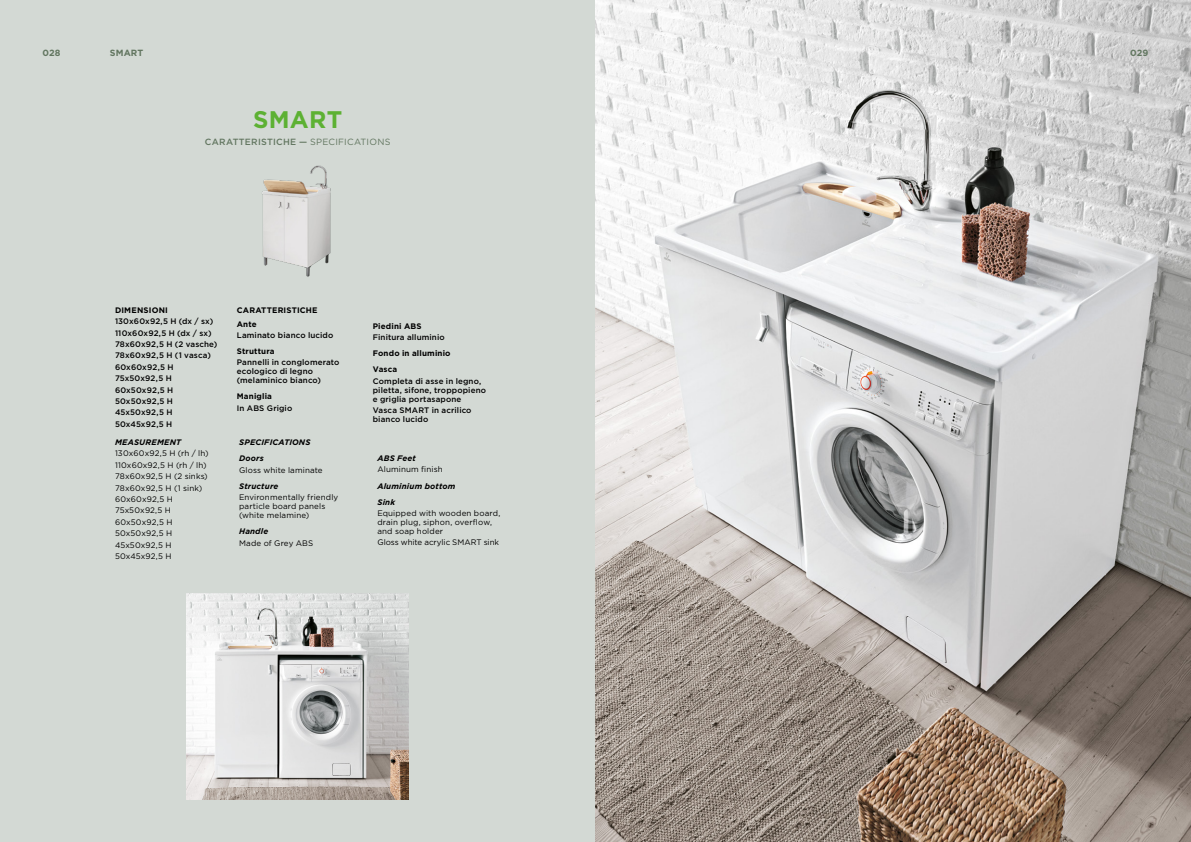
<style>
.page{position:relative;width:1191px;height:842px;background:#fff}
.page>*{position:absolute;margin:0;border:0;box-sizing:border-box;transform-origin:0 0}
.t1{font:700 24px "Gotham";letter-spacing:.01em;color:#5db133}
.t2{font:500 9px "Gotham";letter-spacing:.03em;color:#627660}
.t3{font:700 9px "Gotham";letter-spacing:.015em;color:#627660}
.t4{font:500 8px/11.4px "Gotham";letter-spacing:.015em;color:#000}
.t5{font:8px/11.4px "Gotham";letter-spacing:.015em;color:#000}
.t6{font:700 8px/13.6px "Gotham";letter-spacing:.02em;color:#000}
.t7{font:italic 700 8px/16px "Gotham";letter-spacing:.02em;color:#000}
.t8{font:8px "Gotham";letter-spacing:-.005em;color:#000}
.s1{font-weight:400}
</style>
<div class="page">
<div style="left:0;top:0;width:595px;height:842px;background:#d3d9d4"></div>
<img style="left:595px;top:0;width:596px;height:842px">
<img style="left:186px;top:594px;width:223px;height:205px">
<img style="left:262px;top:165px;width:69px;height:112px">
<p class="t3" style="left:43px;top:47px;width:20px">028</p>
<p class="t3" style="left:110px;top:47px;width:35px">SMART</p>
<p class="t3" style="left:1130px;top:47px;width:20px">029</p>
<h1 class="t1" style="left:253px;top:105px;width:90px">SMART</h1>
<p class="t2" style="left:205px;top:136px;width:187px">CARATTERISTICHE — <span class="s1">SPECIFICATIONS</span></p>
<p class="t6" style="left:115px;top:303px;width:54px">DIMENSIONI</p>
<p class="t4" style="left:115px;top:315px;width:104px">130x60x92,5 H (dx / sx)<br>110x60x92,5 H (dx / sx)<br>78x60x92,5 H (2 vasche)<br>78x60x92,5 H (1 vasca)<br>60x60x92,5 H<br>75x50x92,5 H<br>60x50x92,5 H<br>50x50x92,5 H<br>45x50x92,5 H<br>50x45x92,5 H</p>
<p class="t6" style="left:237px;top:303px;width:82px">CARATTERISTICHE<br>Ante</p>
<p class="t4" style="left:237px;top:329px;width:98px">Laminato bianco lucido</p>
<p class="t6" style="left:237px;top:344px;width:39px">Struttura</p>
<p class="t4" style="left:237px;top:358px;width:104px;line-height:9px">Pannelli in conglomerato ecologico di legno (melaminico bianco)</p>
<p class="t6" style="left:237px;top:390px;width:37px">Maniglia</p>
<p class="t4" style="left:237px;top:402px;width:57px">In ABS Grigio</p>
<p class="t7" style="left:115px;top:434px;width:68px">MEASUREMENT</p>
<p class="t5" style="left:115px;top:448px;width:95px">130x60x92,5 H (rh / lh)<br>110x60x92,5 H (rh / lh)<br>78x60x92,5 H (2 sinks)<br>78x60x92,5 H (1 sink)<br>60x60x92,5 H<br>75x50x92,5 H<br>60x50x92,5 H<br>50x50x92,5 H<br>45x50x92,5 H<br>50x45x92,5 H</p>
<p class="t7" style="left:239px;top:434px;width:73px">SPECIFICATIONS<br>Doors</p>
<p class="t5" style="left:239px;top:464px;width:85px">Gloss white laminate</p>
<p class="t7" style="left:239px;top:478px;width:41px">Structure</p>
<p class="t5" style="left:239px;top:493px;width:101px;line-height:9px">Environmentally friendly particle board panels (white melamine)</p>
<p class="t7" style="left:239px;top:523px;width:31px">Handle</p>
<p class="t5" style="left:239px;top:537px;width:76px">Made of Grey ABS</p>
<p class="t6" style="left:373px;top:319px;width:50px">Piedini ABS</p>
<p class="t4" style="left:373px;top:331px;width:73px">Finitura alluminio</p>
<p class="t6" style="left:373px;top:345px;width:79px;line-height:16px">Fondo in alluminio<br>Vasca</p>
<p class="t4" style="left:373px;top:376px;width:115px;line-height:9px">Completa di asse in legno, piletta, sifone, troppopieno e griglia portasapone</p>
<p class="t4" style="left:373px;top:406px;width:100px;line-height:9px">Vasca SMART in acrilico bianco lucido</p>
<p class="t7" style="left:377px;top:450px;width:40px">ABS Feet</p>
<p class="t5" style="left:377px;top:464px;width:67px">Aluminum finish</p>
<p class="t7" style="left:377px;top:478px;width:80px">Aluminium bottom<br>Sink</p>
<p class="t5" style="left:377px;top:508px;width:124px;line-height:9px">Equipped with wooden board, drain plug, siphon, overflow, and soap holder</p>
<p class="t8" style="left:377px;top:538px;width:123px">Gloss white acrylic SMART sink</p>
</div>
